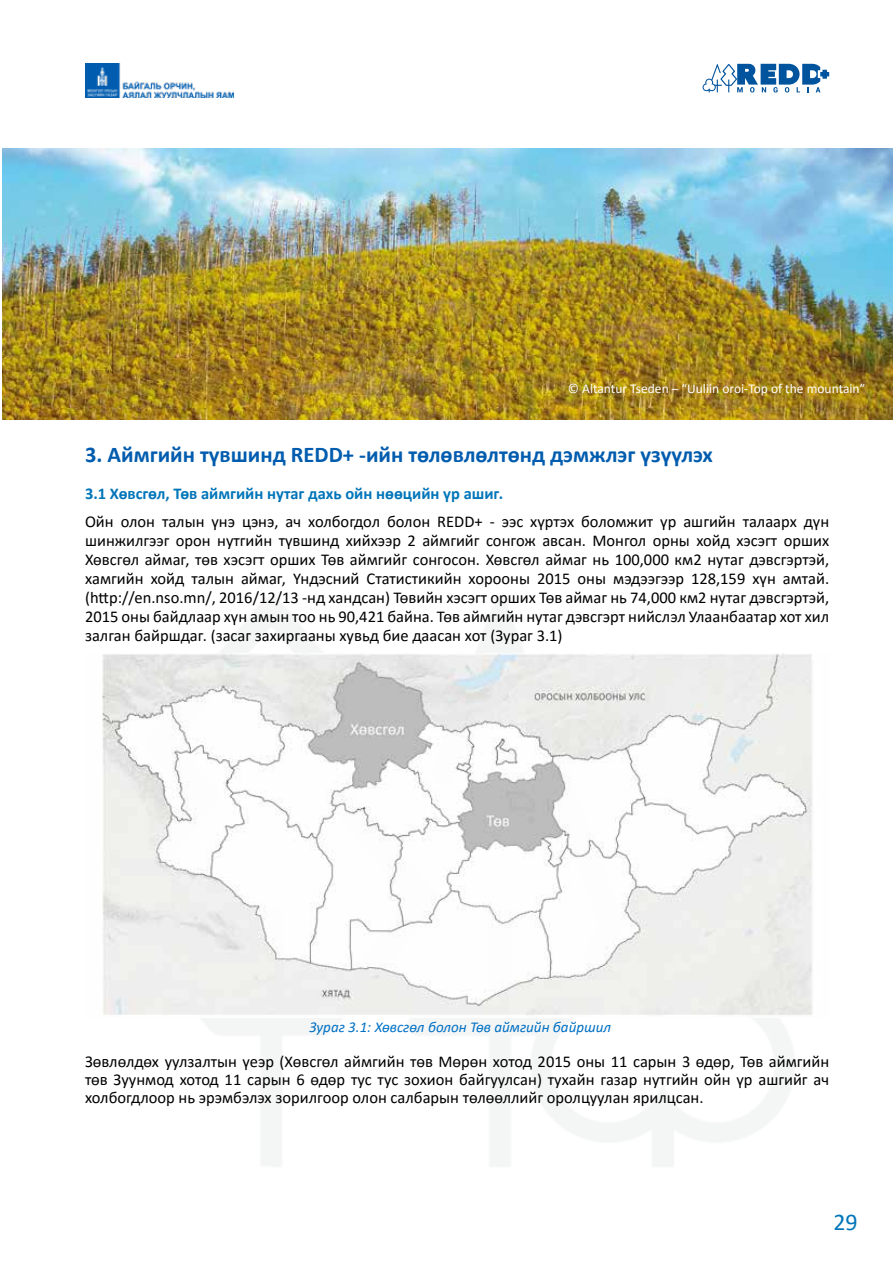
<style>
.page{position:relative;width:893px;height:1263px;background:#fff}
.page>*{position:absolute;margin:0;border:0;box-sizing:border-box;transform-origin:0 0}
.t1{font:24px "Calibri";color:#0075b9}
.t2{font:700 22.5px "Calibri";color:#005cae}
.t3{font:16.5px/19px "Calibri";color:#000;text-align:justify}
.t4{font:700 16.5px "Calibri";color:#0075b9}
.t5{font:italic 15px "Calibri";color:#0070c4}
.t6{font:13.5px "Calibri";color:#fff}
</style>
<div class="page">
<svg style="left:703px;top:64px;width:126px;height:28px"></svg>
<img style="left:85px;top:64px;width:149px;height:34px">
<img style="left:2px;top:149px;width:891px;height:271px">
<img style="left:102px;top:653px;width:712px;height:364px">
<p class="t6" style="left:568px;top:379px;width:299px">© Altantur Tseden – “Uuliin oroi-Top of the mountain”</p>
<h2 class="t2" style="left:85px;top:439px;width:629px">3. Аймгийн түвшинд REDD+ -ийн төлөвлөлтөнд дэмжлэг үзүүлэх</h2>
<p class="t4" style="left:85px;top:482px;width:420px">3.1 Хөвсгөл, Төв аймгийн нутаг дахь ойн нөөцийн үр ашиг.</p>
<p class="t3" style="left:85px;top:511px;width:746px">Ойн олон талын үнэ цэнэ, ач холбогдол болон REDD+ - ээс хүртэх боломжит үр ашгийн талаарх дүн шинжилгээг орон нутгийн түвшинд хийхээр 2 аймгийг сонгож авсан. Монгол орны хойд хэсэгт орших Хөвсгөл аймаг, төв хэсэгт орших Төв аймгийг сонгосон. Хөвсгөл аймаг нь 100,000 км2 нутаг дэвсгэртэй, хамгийн хойд талын аймаг, Үндэсний Статистикийн хорооны 2015 оны мэдээгээр 128,159 хүн амтай. (http://en.nso.mn/, 2016/12/13 -нд хандсан) Төвийн хэсэгт орших Төв аймаг нь 74,000 км2 нутаг дэвсгэртэй, 2015 оны байдлаар хүн амын тоо нь 90,421 байна. Төв аймгийн нутаг дэвсгэрт нийслэл Улаанбаатар хот хил залган байршдаг. (засаг захиргааны хувьд бие даасан хот (Зураг 3.1)</p>
<p class="t5" style="left:309px;top:1016px;width:303px">Зураг 3.1: Хөвсгөл болон Төв аймгийн байршил</p>
<p class="t3" style="left:85px;top:1052px;width:746px;line-height:18.1px">Зөвлөлдөх уулзалтын үеэр (Хөвсгөл аймгийн төв Мөрөн хотод 2015 оны 11 сарын 3 өдөр, Төв аймгийн төв Зуунмод хотод 11 сарын 6 өдөр тус тус зохион байгуулсан) тухайн газар нутгийн ойн үр ашгийг ач холбогдлоор нь эрэмбэлэх зорилгоор олон салбарын төлөөллийг оролцуулан ярилцсан.</p>
<h1 class="t1" style="left:833px;top:1205px;width:26px">29</h1>
</div>
